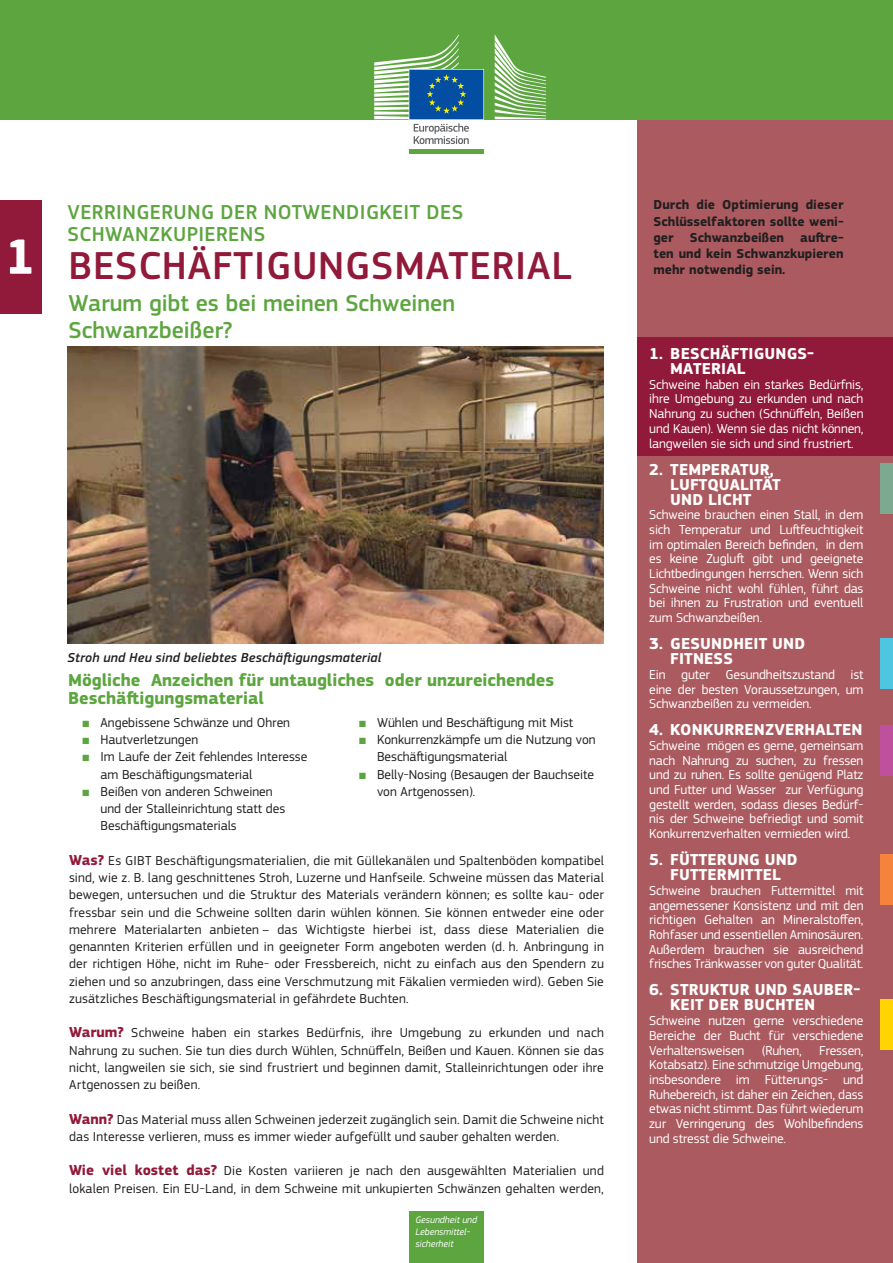
<style>
.page{position:relative;width:893px;height:1263px;background:#fff}
.page>*{position:absolute;margin:0;border:0;box-sizing:border-box;transform-origin:0 0}
.t1{font:700 51.45px "EC Square Sans Pro";color:#fff}
.t2{font:500 40.5px "EC Square Sans Pro";letter-spacing:.02em;color:#911939}
.t3{font:500 24px/27px "EC Square Sans Pro";color:#5ca53f}
.t4{font:500 21px/22.5px "EC Square Sans Pro";letter-spacing:.02em;color:#5ca53f}
.t5{font:700 18px/18px "EC Square Sans Pro";color:#5ca53f}
.t6{font:700 16.5px/15px "EC Square Sans Pro";letter-spacing:.01em;color:#fff}
.t7{font:13.5px/17.2px "EC Square Sans Pro";color:#231f20}
.t8{font:13.5px/14.7px "EC Square Sans Pro";letter-spacing:-.01em;color:#fff;text-align:justify}
.t9{font:700 13.5px/16.2px "EC Square Sans Pro";color:#231f20;text-align:justify}
.t10{font:italic 500 13.5px "EC Square Sans Pro";letter-spacing:.015em;color:#231f20}
.t11{font:italic 9.75px/12px "EC Square Sans Pro";color:#fff}
.s1{color:#5ca53f}
.s2{font-weight:700;font-size:15px;color:#911939}
</style>
<div class="page">
<img style="left:68px;top:346px;width:536px;height:297px">
<div style="left:637px;top:0;width:256px;height:1263px;background:#ab5b60"></div>
<div style="left:637px;top:337px;width:256px;height:118px;background:#911939"></div>
<div style="left:0;top:200px;width:41px;height:114px;background:#911939"></div>
<div style="left:0;top:0;width:893px;height:119px;background:#5ca53f"></div>
<div style="left:409px;top:149px;width:75px;height:5px;background:#5ca53f"></div>
<svg style="left:495px;top:35px;width:51px;height:84px"></svg>
<svg style="left:374px;top:34px;width:110px;height:110px"></svg>
<div style="left:409px;top:1212px;width:75px;height:51px;background:#5ca53f"></div>
<div style="left:880px;top:463px;width:13px;height:51px;background:#7da990"></div>
<div style="left:880px;top:638px;width:13px;height:51px;background:#4ec6e1"></div>
<div style="left:880px;top:725px;width:13px;height:50px;background:#be509e"></div>
<div style="left:880px;top:854px;width:13px;height:51px;background:#f5833c"></div>
<div style="left:880px;top:999px;width:13px;height:51px;background:#ffd400"></div>
<h1 class="t1" style="left:5px;top:226px;width:32px">1</h1>
<h3 class="t4" style="left:68px;top:201px;width:397px">VERRINGERUNG DER NOTWENDIGKEIT DES<br>SCHWANZKUPIERENS</h3>
<h2 class="t2" style="left:69px;top:242px;width:505px">BESCHÄFTIGUNGSMATERIAL</h2>
<h3 class="t3" style="left:69px;top:290px;width:388px">Warum gibt es bei meinen Schweinen<br>Schwanzbeißer?</h3>
<p class="t10" style="left:68px;top:650px;width:315px">Stroh und Heu sind beliebtes Beschäftigungsmaterial</p>
<h3 class="t5" style="left:68px;top:672px;width:488px">Mögliche Anzeichen für untaugliches oder unzureichendes<br>Beschäftigungsmaterial</h3>
<p class="t7" style="left:83px;top:714px;width:209px"><span class="s1">■</span> Angebissene Schwänze und Ohren</p>
<p class="t7" style="left:83px;top:731px;width:117px"><span class="s1">■</span> Hautverletzungen</p>
<p class="t7" style="left:101px;top:748px;width:208px;text-indent:-18px"><span class="s1">■</span> Im Laufe der Zeit fehlendes Interesse am Beschäftigungsmaterial</p>
<p class="t7" style="left:101px;top:783px;width:186px;text-indent:-18px"><span class="s1">■</span> Beißen von anderen Schweinen und der Stalleinrichtung statt des<br>Beschäftigungsmaterials</p>
<p class="t7" style="left:359px;top:714px;width:216px"><span class="s1">■</span> Wühlen und Beschäftigung mit Mist</p>
<p class="t7" style="left:377px;top:731px;width:220px;text-indent:-18px"><span class="s1">■</span> Konkurrenzkämpfe um die Nutzung von<br>Beschäftigungsmaterial</p>
<p class="t7" style="left:377px;top:766px;width:219px;text-indent:-18px"><span class="s1">■</span> Belly-Nosing (Besaugen der Bauchseite von Artgenossen).</p>
<p class="t7" style="left:69px;top:852px;width:536px;text-align:justify"><span class="s2">Was?</span> Es GIBT Beschäftigungsmaterialien, die mit Güllekanälen und Spaltenböden kompatibel sind, wie z. B. lang geschnittenes Stroh, Luzerne und Hanfseile. Schweine müssen das Material bewegen, untersuchen und die Struktur des Materials verändern können; es sollte kau- oder fressbar sein und die Schweine sollten darin wühlen können. Sie können entweder eine oder mehrere Materialarten anbieten – das Wichtigste hierbei ist, dass diese Materialien die genannten Kriterien erfüllen und in geeigneter Form angeboten werden (d. h. Anbringung in der richtigen Höhe, nicht im Ruhe- oder Fressbereich, nicht zu einfach aus den Spendern zu ziehen und so anzubringen, dass eine Verschmutzung mit Fäkalien vermieden wird). Geben Sie zusätzliches Beschäftigungsmaterial in gefährdete Buchten.</p>
<p class="t7" style="left:69px;top:1024px;width:536px;text-align:justify"><span class="s2">Warum?</span> Schweine haben ein starkes Bedürfnis, ihre Umgebung zu erkunden und nach Nahrung zu suchen. Sie tun dies durch Wühlen, Schnüffeln, Beißen und Kauen. Können sie das nicht, langweilen sie sich, sie sind frustriert und beginnen damit, Stalleinrichtungen oder ihre Artgenossen zu beißen.</p>
<p class="t7" style="left:69px;top:1111px;width:536px"><span class="s2">Wann?</span> Das Material muss allen Schweinen jederzeit zugänglich sein. Damit die Schweine nicht das Interesse verlieren, muss es immer wieder aufgefüllt und sauber gehalten werden.</p>
<p class="t7" style="left:69px;top:1162px;width:536px"><span class="s2">Wie viel kostet das?</span> Die Kosten variieren je nach den ausgewählten Materialien und lokalen Preisen. Ein EU-Land, in dem Schweine mit unkupierten Schwänzen gehalten werden,</p>
<p class="t11" style="left:415px;top:1214px;width:63px">Gesundheit und<br>Lebensmittel&shy;sicherheit</p>
<p class="t9" style="left:653px;top:197px;width:192px">Durch die Optimierung dieser Schlüsselfaktoren sollte weni&shy;ger Schwanzbeißen auftre&shy;ten und kein Schwanzkupieren mehr notwendig sein.</p>
<p class="t6" style="left:670px;top:347px;width:145px;text-indent:-21px">1. BESCHÄFTIGUNGS-<br>MATERIAL</p>
<p class="t8" style="left:649px;top:377px;width:216px">Schweine haben ein starkes Bedürfnis, ihre Umgebung zu erkunden und nach Nahrung zu suchen (Schnüffeln, Beißen und Kauen). Wenn sie das nicht können, langweilen sie sich und sind frustriert.</p>
<p class="t6" style="left:670px;top:462px;width:112px;text-indent:-21px">2. TEMPERATUR,<br>LUFTQUALITÄT<br>UND LICHT</p>
<p class="t8" style="left:649px;top:507px;width:216px">Schweine brauchen einen Stall, in dem sich Temperatur und Luftfeuchtigkeit im optimalen Bereich befinden, in dem es keine Zugluft gibt und geeignete Lichtbedingungen herrschen. Wenn sich Schweine nicht wohl fühlen, führt das bei ihnen zu Frustration und eventuell zum Schwanzbeißen.</p>
<p class="t6" style="left:670px;top:637px;width:137px;text-indent:-21px">3. GESUNDHEIT UND<br>FITNESS</p>
<p class="t8" style="left:649px;top:667px;width:216px">Ein guter Gesundheitszustand ist eine der besten Voraussetzungen, um Schwanzbeißen zu vermeiden.</p>
<p class="t6" style="left:649px;top:723px;width:215px">4. KONKURRENZVERHALTEN</p>
<p class="t8" style="left:649px;top:738px;width:216px">Schweine mögen es gerne, gemeinsam nach Nahrung zu suchen, zu fressen und zu ruhen. Es sollte genügend Platz und Futter und Wasser zur Verfügung gestellt werden, sodass dieses Bedürf&shy;nis der Schweine befriedigt und somit Konkurrenzverhalten vermieden wird.</p>
<p class="t6" style="left:649px;top:853px;width:150px;text-align:center">5. FÜTTERUNG UND<br>FUTTERMITTEL</p>
<p class="t8" style="left:649px;top:883px;width:216px">Schweine brauchen Futtermittel mit angemessener Konsistenz und mit den richtigen Gehalten an Mineralstoffen, Rohfaser und essentiellen Aminosäuren.<br>Außerdem brauchen sie ausreichend frisches Tränkwasser von guter Qualität.</p>
<p class="t6" style="left:670px;top:983px;width:191px;text-indent:-21px">6. STRUKTUR UND SAUBER-<br>KEIT DER BUCHTEN</p>
<p class="t8" style="left:649px;top:1013px;width:216px">Schweine nutzen gerne verschiedene Bereiche der Bucht für verschiedene Verhaltensweisen</p>
<p class="t8" style="left:762px;top:1043px;width:42px">(Ruhen,</p>
<p class="t8" style="left:649px;top:1043px;width:216px;text-indent:170px">Fressen, Kotabsatz). Eine schmutzige Umgebung, insbesondere im Fütterungs- und Ruhebereich, ist daher ein Zeichen, dass etwas nicht stimmt. Das führt wiederum zur Verringerung des Wohlbefindens und stresst die Schweine.</p>
</div>
